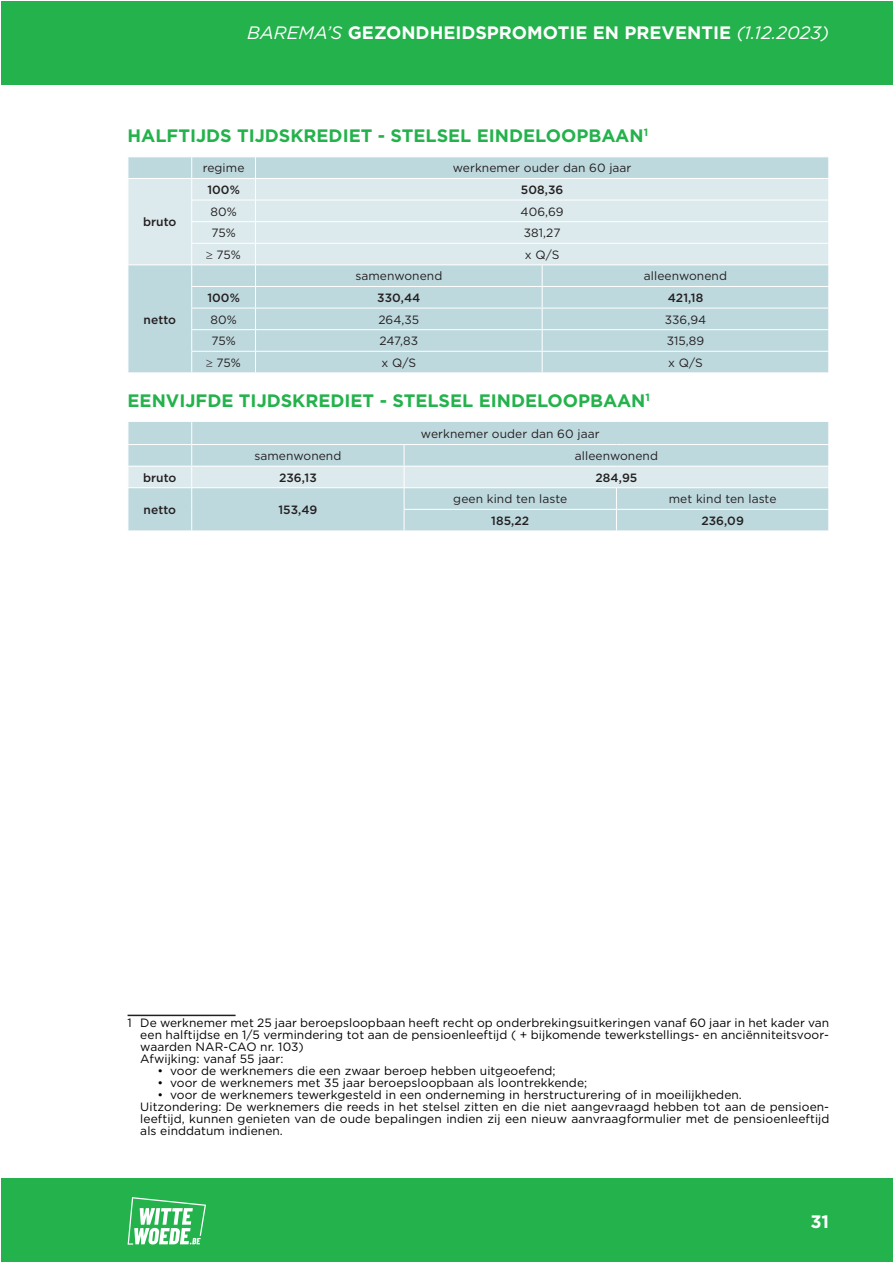
<style>
.page{position:relative;width:893px;height:1263px;background:#fff}
.page>*{position:absolute;margin:0;border:0;box-sizing:border-box;transform-origin:0 0}
.Titel_2{font:700 18px "Gotham";color:#23b24b}
.t1{font:700 18px "Gotham";color:#fff}
.tekst{font:12px/12px "Gotham";letter-spacing:.005em;color:#000;text-align:justify}
.tekst_gecentreerd{font:12px "Gotham";letter-spacing:.005em;color:#231f20}
.titel_2{font:500 12px "Gotham";letter-spacing:.005em;color:#231f20}
.s1{font-weight:400;font-style:italic}
</style>
<div class="page">
<div style="left:1px;top:1px;width:891px;height:83px;background:#23b24b"></div>
<div style="left:1px;top:1179px;width:891px;height:83px;background:#23b24b"></div>
<svg style="left:128px;top:1197px;width:78px;height:48px"></svg>
<div style="left:129px;top:157px;width:699px;height:215px;background:#bed9de"></div>
<div style="left:129px;top:179px;width:699px;height:85px;background:#dceaed"></div>
<hr style="left:128px;top:178px;width:64px;height:1px;background:#fff">
<hr style="left:192px;top:178px;width:63px;height:1px;background:#fff">
<hr style="left:255px;top:178px;width:287px;height:1px;background:#fff">
<hr style="left:542px;top:178px;width:287px;height:1px;background:#fff">
<hr style="left:191px;top:200px;width:64px;height:1px;background:#fff">
<hr style="left:255px;top:200px;width:287px;height:1px;background:#fff">
<hr style="left:542px;top:200px;width:287px;height:1px;background:#fff">
<hr style="left:191px;top:221px;width:64px;height:1px;background:#fff">
<hr style="left:255px;top:221px;width:287px;height:1px;background:#fff">
<hr style="left:542px;top:221px;width:287px;height:1px;background:#fff">
<hr style="left:191px;top:243px;width:64px;height:1px;background:#fff">
<hr style="left:255px;top:243px;width:287px;height:1px;background:#fff">
<hr style="left:542px;top:243px;width:287px;height:1px;background:#fff">
<hr style="left:128px;top:264px;width:64px;height:1px;background:#fff">
<hr style="left:192px;top:264px;width:63px;height:1px;background:#fff">
<hr style="left:255px;top:264px;width:287px;height:1px;background:#fff">
<hr style="left:542px;top:264px;width:287px;height:1px;background:#fff">
<hr style="left:191px;top:286px;width:64px;height:1px;background:#fff">
<hr style="left:255px;top:286px;width:287px;height:1px;background:#fff">
<hr style="left:542px;top:286px;width:287px;height:1px;background:#fff">
<hr style="left:191px;top:308px;width:64px;height:1px;background:#fff">
<hr style="left:255px;top:308px;width:287px;height:1px;background:#fff">
<hr style="left:542px;top:308px;width:287px;height:1px;background:#fff">
<hr style="left:191px;top:329px;width:64px;height:1px;background:#fff">
<hr style="left:255px;top:329px;width:287px;height:1px;background:#fff">
<hr style="left:542px;top:329px;width:287px;height:1px;background:#fff">
<svg style="left:128px;top:157px;width:1px;height:215px"></svg>
<hr style="left:191px;top:351px;width:64px;height:1px;background:#fff">
<svg style="left:191px;top:157px;width:1px;height:215px"></svg>
<hr style="left:255px;top:351px;width:287px;height:1px;background:#fff">
<svg style="left:255px;top:157px;width:1px;height:215px"></svg>
<hr style="left:542px;top:351px;width:287px;height:1px;background:#fff">
<svg style="left:542px;top:265px;width:1px;height:107px"></svg>
<svg style="left:828px;top:157px;width:1px;height:215px"></svg>
<svg style="left:128px;top:422px;width:701px;height:109px;background:#c6dde2"></svg>
<hr style="left:128px;top:1015px;width:108px;height:1px;background:#231f20">
<h1 class="t1" style="left:247px;top:21px;width:583px"><span class="s1">BAREMA’S</span> GEZONDHEIDSPROMOTIE EN PREVENTIE <span class="s1">(1.12.2023)</span></h1>
<p class="Titel_2" style="left:128px;top:124px;width:522px">HALFTIJDS TIJDSKREDIET - STELSEL EINDELOOPBAAN<sup>1</sup></p>
<p class="tekst_gecentreerd" style="left:203px;top:161px;width:43px">regime</p>
<p class="tekst_gecentreerd" style="left:453px;top:161px;width:180px">werknemer ouder dan 60 jaar</p>
<p class="titel_2" style="left:143px;top:214px;width:35px">bruto</p>
<p class="titel_2" style="left:207px;top:182px;width:34px">100%</p>
<p class="titel_2" style="left:521px;top:182px;width:44px">508,36</p>
<p class="tekst_gecentreerd" style="left:210px;top:204px;width:28px">80%</p>
<p class="tekst_gecentreerd" style="left:521px;top:204px;width:45px">406,69</p>
<p class="tekst_gecentreerd" style="left:211px;top:225px;width:26px">75%</p>
<p class="tekst_gecentreerd" style="left:524px;top:225px;width:38px">381,27</p>
<p class="tekst_gecentreerd" style="left:206px;top:247px;width:36px">≥ 75%</p>
<p class="tekst_gecentreerd" style="left:525px;top:247px;width:36px">x Q/S</p>
<p class="tekst_gecentreerd" style="left:355px;top:269px;width:89px">samenwonend</p>
<p class="tekst_gecentreerd" style="left:644px;top:269px;width:85px">alleenwonend</p>
<p class="titel_2" style="left:207px;top:290px;width:34px">100%</p>
<p class="titel_2" style="left:377px;top:290px;width:45px">330,44</p>
<p class="titel_2" style="left:668px;top:290px;width:37px">421,18</p>
<p class="tekst_gecentreerd" style="left:210px;top:312px;width:28px">80%</p>
<p class="tekst_gecentreerd" style="left:378px;top:312px;width:42px">264,35</p>
<p class="tekst_gecentreerd" style="left:665px;top:312px;width:43px">336,94</p>
<p class="tekst_gecentreerd" style="left:211px;top:333px;width:26px">75%</p>
<p class="tekst_gecentreerd" style="left:379px;top:333px;width:40px">247,83</p>
<p class="tekst_gecentreerd" style="left:667px;top:333px;width:39px">315,89</p>
<p class="tekst_gecentreerd" style="left:206px;top:355px;width:36px">≥ 75%</p>
<p class="tekst_gecentreerd" style="left:382px;top:355px;width:36px">x Q/S</p>
<p class="tekst_gecentreerd" style="left:668px;top:355px;width:36px">x Q/S</p>
<p class="Titel_2" style="left:128px;top:388px;width:524px">EENVIJFDE TIJDSKREDIET - STELSEL EINDELOOPBAAN<sup>1</sup></p>
<p class="tekst_gecentreerd" style="left:421px;top:426px;width:180px">werknemer ouder dan 60 jaar</p>
<p class="tekst_gecentreerd" style="left:254px;top:448px;width:89px">samenwonend</p>
<p class="tekst_gecentreerd" style="left:575px;top:448px;width:85px">alleenwonend</p>
<p class="titel_2" style="left:143px;top:470px;width:35px">bruto</p>
<p class="titel_2" style="left:279px;top:470px;width:39px">236,13</p>
<p class="titel_2" style="left:595px;top:470px;width:43px">284,95</p>
<p class="titel_2" style="left:144px;top:502px;width:34px">netto</p>
<p class="titel_2" style="left:278px;top:502px;width:41px">153,49</p>
<p class="titel_2" style="left:144px;top:312px;width:34px">netto</p>
<p class="tekst_gecentreerd" style="left:453px;top:491px;width:115px">geen kind ten laste</p>
<p class="tekst_gecentreerd" style="left:669px;top:491px;width:109px">met kind ten laste</p>
<p class="titel_2" style="left:491px;top:513px;width:40px">185,22</p>
<p class="titel_2" style="left:701px;top:513px;width:44px">236,09</p>
<p class="tekst" style="left:140px;top:1017px;width:690px;text-indent:-13px">1 De werknemer met 25 jaar beroepsloopbaan heeft recht op onderbrekingsuitkeringen vanaf 60 jaar in het kader van een halftijdse en 1/5 vermindering tot aan de pensioenleeftijd ( + bijkomende tewerkstellings- en anciënniteitsvoor&shy;waarden NAR-CAO nr. 103)</p>
<p class="tekst" style="left:140px;top:1053px;width:145px">Afwijking: vanaf 55 jaar:</p>
<p class="tekst" style="left:157px;top:1065px;width:400px">• voor de werknemers die een zwaar beroep hebben uitgeoefend;</p>
<p class="tekst" style="left:157px;top:1077px;width:431px">• voor de werknemers met 35 jaar beroepsloopbaan als loontrekkende;</p>
<p class="tekst" style="left:157px;top:1089px;width:586px">• voor de werknemers tewerkgesteld in een onderneming in herstructurering of in moeilijkheden.</p>
<p class="tekst" style="left:140px;top:1101px;width:691px">Uitzondering: De werknemers die reeds in het stelsel zitten en die niet aangevraagd hebben tot aan de pensioen&shy;leeftijd, kunnen genieten van de oude bepalingen indien zij een nieuw aanvraagformulier met de pensioenleeftijd als einddatum indienen.</p>
<h1 class="t1" style="left:810px;top:1209px;width:20px">31</h1>
</div>
